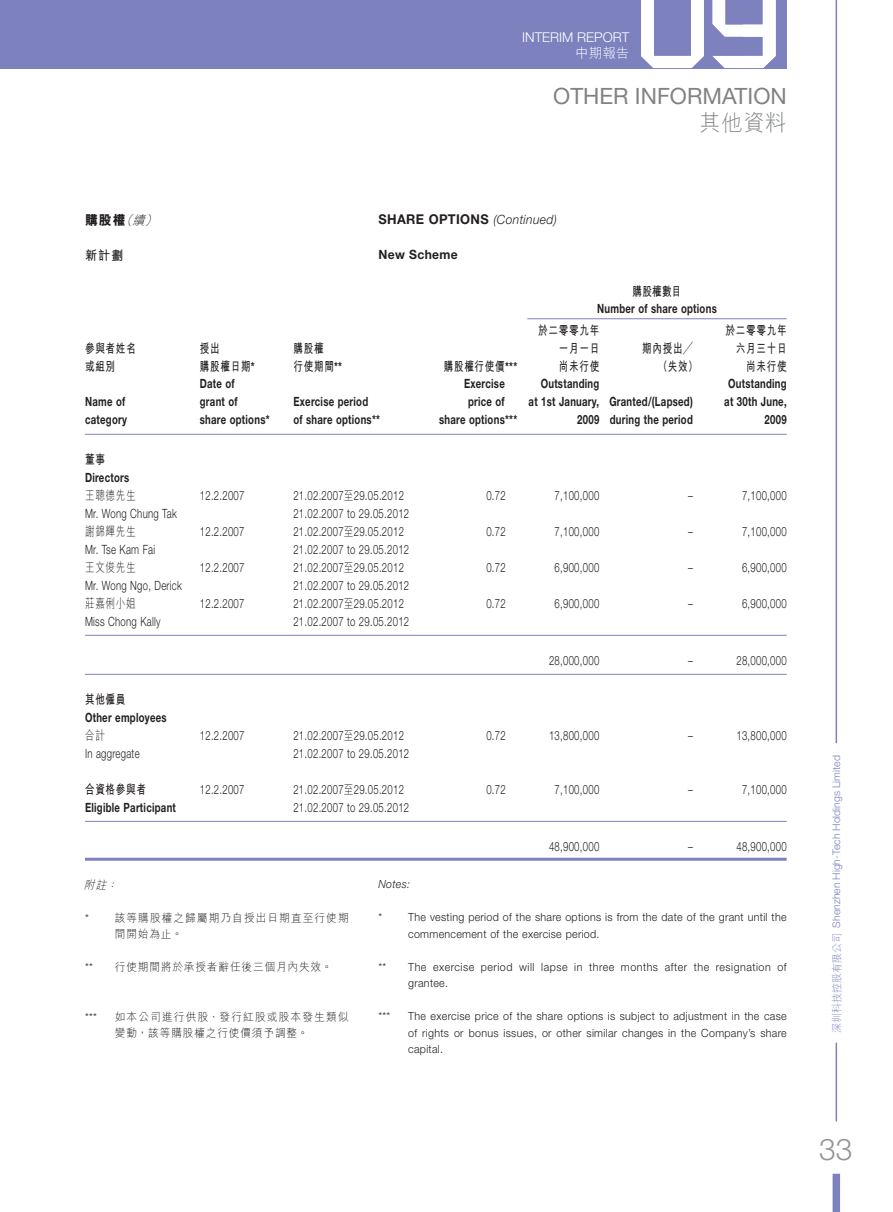
<style>
.page{position:relative;width:893px;height:1212px;background:#fff}
.page>*{position:absolute;margin:0;border:0;box-sizing:border-box;transform-origin:0 0}
.t1{font:300 30px "Helvetica Neue LT Std";color:#939598}
.t2{font:22.5px "Helvetica Neue LT Std";color:#808285}
.t3{font:22.5px "M Hei HK Light B5 pc H";color:#808285;scale:.95 1}
.t4{font:700 13.5px "Helvetica Neue LT Std";letter-spacing:.03em;color:#231f20;scale:.95 1}
.t5{font:300 13.5px "Helvetica Neue LT Std";color:#fff}
.t6{font:13.5px "M Hei HK Xbold B5 pc H";color:#231f20;scale:.95 1}
.t7{font:13.5px "M Hei HK Light B5 pc H";color:#fff}
.t8{font:300 12.75px "Helvetica Neue LT Std";letter-spacing:.03em;color:#231f20;scale:.75 1}
.t9{font:700 12.75px "Helvetica Neue LT Std";letter-spacing:.03em;color:#231f20;scale:.75 1}
.t10{font:12.75px "M Hei HK Bold B5 pc H";letter-spacing:.08em;color:#231f20;scale:.75 1}
.t11{font:12.75px "M Hei HK Light B5 pc H";letter-spacing:.08em;color:#231f20;scale:.75 1}
.t12{font:700 12.75px "Helvetica Neue LT Std";letter-spacing:.03em;color:#231f20;scale:.95 1}
.t13{font:12.75px "M Hei HK Bold B5 pc H";letter-spacing:.08em;color:#231f20;scale:.95 1}
.t14{font:300 11.25px/16.5px "Helvetica Neue LT Std";letter-spacing:.03em;color:#231f20;scale:.95 1}
.t15{font:11.25px/16.5px "M Hei HK Light B5 pc H";letter-spacing:.1em;color:#231f20;scale:.95 1}
.t16{font:11.25px "M Hei HK Light B5 pc H";letter-spacing:.08em;color:#231f20;scale:.95 1}
.t17{font:italic 300 11.25px "Helvetica Neue LT Std";letter-spacing:.03em;color:#231f20;scale:.95 1}
.t18{font:italic 11.25px "M Hei HK Light B5 pc H";color:#231f20;scale:.95 1}
.t19{font:300 10.5px "Helvetica Neue LT Std";color:#7d81be}
.s1{font-family:"M Hei HK Light B5 pc H";font-style:italic;font-size:12.75px}
.s2{font-weight:300;font-style:italic;font-size:12.75px}
.s3{font-family:"Helvetica Neue LT Std";font-weight:700}
.s4{font-family:"M Hei HK Light B5 pc H";font-weight:400}
.s5{font-family:"Helvetica Neue LT Std";font-weight:300}
</style>
<div class="page">
<div style="left:0;top:0;width:787px;height:68px;background:#7d81be"></div>
<div style="left:833px;top:1174px;width:7px;height:38px;background:#7d81be"></div>
<hr style="left:836px;top:1043px;width:1px;height:78px;background:#7d81be">
<hr style="left:836px;top:0;width:1px;height:743px;background:#7d81be">
<svg style="left:641px;top:0;width:63px;height:68px"></svg>
<svg style="left:712px;top:0;width:31px;height:68px"></svg>
<svg style="left:743px;top:0;width:33px;height:68px;fill:#fff"></svg>
<hr style="left:527px;top:318px;width:260px;height:1px;background:#7d81be">
<hr style="left:85px;top:434px;width:702px;height:1px;background:#7d81be">
<hr style="left:85px;top:635px;width:702px;height:1px;background:#7d81be">
<hr style="left:85px;top:674px;width:702px;height:1px;background:#7d81be">
<hr style="left:85px;top:821px;width:702px;height:1px;background:#7d81be">
<hr style="left:85px;top:858px;width:702px;height:3px;background:#7d81be">
<p class="t6" style="left:85px;top:215px;width:81px">購股權<span class="s1">（續）</span></p>
<p class="t13" style="left:85px;top:250px;width:42px">新計劃</p>
<p class="t5" style="left:522px;top:32px;width:109px">INTERIM REPORT</p>
<p class="t7" style="left:575px;top:48px;width:55px">中期報告</p>
<h2 class="t2" style="left:553px;top:88px;width:235px">OTHER INFORMATION</h2>
<h2 class="t3" style="left:699px;top:114px;width:93px">其他資料</h2>
<p class="t4" style="left:378px;top:214px;width:189px">SHARE OPTIONS <span class="s2">(Continued)</span></p>
<p class="t12" style="left:378px;top:250px;width:85px">New Scheme</p>
<p class="t10" style="left:632px;top:286px;width:67px">購股權數目</p>
<p class="t9" style="left:597px;top:304px;width:161px">Number of share options</p>
<p class="t10" style="left:538px;top:325px;width:83px">於二零零九年</p>
<p class="t10" style="left:726px;top:325px;width:83px">於二零零九年</p>
<p class="t10" style="left:85px;top:343px;width:69px">參與者姓名</p>
<p class="t10" style="left:200px;top:343px;width:28px">授出</p>
<p class="t10" style="left:293px;top:343px;width:42px">購股權</p>
<p class="t10" style="left:559px;top:343px;width:55px">一月一日</p>
<p class="t10" style="left:642px;top:343px;width:69px">期內授出╱</p>
<p class="t10" style="left:736px;top:343px;width:69px">六月三十日</p>
<p class="t10" style="left:85px;top:361px;width:42px">或組別</p>
<p class="t10" style="left:200px;top:361px;width:75px">購股權日期<span class="s3">*</span></p>
<p class="t10" style="left:293px;top:361px;width:67px">行使期間<span class="s3">**</span></p>
<p class="t10" style="left:444px;top:361px;width:100px">購股權行使價<span class="s3">***</span></p>
<p class="t10" style="left:559px;top:361px;width:55px">尚未行使</p>
<p class="t10" style="left:658px;top:361px;width:54px">（失效）</p>
<p class="t10" style="left:746px;top:361px;width:55px">尚未行使</p>
<p class="t9" style="left:200px;top:379px;width:48px">Date of</p>
<p class="t9" style="left:464px;top:379px;width:56px">Exercise</p>
<p class="t9" style="left:541px;top:379px;width:80px">Outstanding</p>
<p class="t9" style="left:728px;top:379px;width:80px">Outstanding</p>
<p class="t9" style="left:85px;top:397px;width:55px">Name of</p>
<p class="t9" style="left:200px;top:397px;width:52px">grant of</p>
<p class="t9" style="left:293px;top:397px;width:101px">Exercise period</p>
<p class="t9" style="left:468px;top:397px;width:51px">price of</p>
<p class="t9" style="left:529px;top:397px;width:220px">at 1st January, Granted/(Lapsed)</p>
<p class="t9" style="left:724px;top:397px;width:85px">at 30th June,</p>
<p class="t9" style="left:85px;top:415px;width:58px">category</p>
<p class="t9" style="left:200px;top:415px;width:95px">share options*</p>
<p class="t9" style="left:293px;top:415px;width:117px">of share options**</p>
<p class="t9" style="left:439px;top:415px;width:106px">share options***</p>
<p class="t9" style="left:577px;top:415px;width:156px">2009 during the period</p>
<p class="t9" style="left:765px;top:415px;width:31px">2009</p>
<p class="t10" style="left:85px;top:454px;width:28px">董事</p>
<p class="t9" style="left:85px;top:473px;width:61px">Directors</p>
<p class="t11" style="left:85px;top:490px;width:69px">王聰德先生</p>
<p class="t8" style="left:200px;top:491px;width:61px">12.2.2007</p>
<p class="t8" style="left:293px;top:491px;width:149px">21.02.2007<span class="s4">至</span>29.05.2012</p>
<p class="t8" style="left:486px;top:491px;width:27px">0.72</p>
<p class="t8" style="left:555px;top:491px;width:61px">7,100,000</p>
<p class="t8" style="left:688px;top:491px;width:8px">–</p>
<p class="t8" style="left:742px;top:491px;width:61px">7,100,000</p>
<p class="t8" style="left:85px;top:509px;width:124px">Mr. Wong Chung Tak</p>
<p class="t8" style="left:293px;top:509px;width:156px">21.02.2007 to 29.05.2012</p>
<p class="t11" style="left:85px;top:526px;width:69px">謝錦輝先生</p>
<p class="t8" style="left:200px;top:527px;width:61px">12.2.2007</p>
<p class="t8" style="left:293px;top:527px;width:149px">21.02.2007<span class="s4">至</span>29.05.2012</p>
<p class="t8" style="left:486px;top:527px;width:27px">0.72</p>
<p class="t8" style="left:555px;top:527px;width:61px">7,100,000</p>
<p class="t8" style="left:688px;top:527px;width:8px">–</p>
<p class="t8" style="left:742px;top:527px;width:61px">7,100,000</p>
<p class="t8" style="left:85px;top:545px;width:95px">Mr. Tse Kam Fai</p>
<p class="t8" style="left:293px;top:545px;width:156px">21.02.2007 to 29.05.2012</p>
<p class="t11" style="left:85px;top:562px;width:69px">王文俊先生</p>
<p class="t8" style="left:200px;top:563px;width:61px">12.2.2007</p>
<p class="t8" style="left:293px;top:563px;width:149px">21.02.2007<span class="s4">至</span>29.05.2012</p>
<p class="t8" style="left:486px;top:563px;width:27px">0.72</p>
<p class="t8" style="left:555px;top:563px;width:61px">6,900,000</p>
<p class="t8" style="left:688px;top:563px;width:8px">–</p>
<p class="t8" style="left:742px;top:563px;width:61px">6,900,000</p>
<p class="t8" style="left:85px;top:581px;width:131px">Mr. Wong Ngo, Derick</p>
<p class="t8" style="left:293px;top:581px;width:156px">21.02.2007 to 29.05.2012</p>
<p class="t11" style="left:85px;top:598px;width:69px">莊嘉俐小姐</p>
<p class="t8" style="left:200px;top:599px;width:61px">12.2.2007</p>
<p class="t8" style="left:293px;top:599px;width:149px">21.02.2007<span class="s4">至</span>29.05.2012</p>
<p class="t8" style="left:486px;top:599px;width:27px">0.72</p>
<p class="t8" style="left:555px;top:599px;width:61px">6,900,000</p>
<p class="t8" style="left:688px;top:599px;width:8px">–</p>
<p class="t8" style="left:742px;top:599px;width:61px">6,900,000</p>
<p class="t8" style="left:85px;top:617px;width:102px">Miss Chong Kally</p>
<p class="t8" style="left:293px;top:617px;width:156px">21.02.2007 to 29.05.2012</p>
<p class="t8" style="left:549px;top:656px;width:68px">28,000,000</p>
<p class="t8" style="left:688px;top:656px;width:8px">–</p>
<p class="t8" style="left:736px;top:656px;width:68px">28,000,000</p>
<p class="t10" style="left:85px;top:694px;width:55px">其他僱員</p>
<p class="t9" style="left:85px;top:713px;width:110px">Other employees</p>
<p class="t11" style="left:85px;top:730px;width:28px">合計</p>
<p class="t8" style="left:200px;top:731px;width:61px">12.2.2007</p>
<p class="t8" style="left:293px;top:731px;width:149px">21.02.2007<span class="s4">至</span>29.05.2012</p>
<p class="t8" style="left:486px;top:731px;width:27px">0.72</p>
<p class="t8" style="left:549px;top:731px;width:68px">13,800,000</p>
<p class="t8" style="left:688px;top:731px;width:8px">–</p>
<p class="t8" style="left:736px;top:731px;width:68px">13,800,000</p>
<p class="t8" style="left:85px;top:749px;width:74px">In aggregate</p>
<p class="t8" style="left:293px;top:749px;width:156px">21.02.2007 to 29.05.2012</p>
<p class="t10" style="left:85px;top:784px;width:83px">合資格參與者</p>
<p class="t8" style="left:200px;top:785px;width:61px">12.2.2007</p>
<p class="t8" style="left:293px;top:785px;width:149px">21.02.2007<span class="s4">至</span>29.05.2012</p>
<p class="t8" style="left:486px;top:785px;width:27px">0.72</p>
<p class="t8" style="left:555px;top:785px;width:61px">7,100,000</p>
<p class="t8" style="left:688px;top:785px;width:8px">–</p>
<p class="t8" style="left:742px;top:785px;width:61px">7,100,000</p>
<p class="t9" style="left:85px;top:803px;width:123px">Eligible Participant</p>
<p class="t8" style="left:293px;top:803px;width:156px">21.02.2007 to 29.05.2012</p>
<p class="t8" style="left:549px;top:842px;width:68px">48,900,000</p>
<p class="t8" style="left:688px;top:842px;width:8px">–</p>
<p class="t8" style="left:736px;top:842px;width:68px">48,900,000</p>
<p class="t17" style="left:378px;top:880px;width:35px">Notes:</p>
<p class="t14" style="left:408px;top:910px;width:400px;text-indent:-30px">* The vesting period of the share options is from the date of the grant until the commencement of the exercise period.</p>
<p class="t14" style="left:378px;top:959px;width:10px">**</p>
<p class="t14" style="left:408px;top:959px;width:400px">The exercise period will lapse in three months after the resignation of grantee.</p>
<p class="t14" style="left:378px;top:1009px;width:14px">***</p>
<p class="t14" style="left:408px;top:1009px;width:400px;text-align:justify">The exercise price of the share options is subject to adjustment in the case of rights or bonus issues, or other similar changes in the Company’s share capital.</p>
<p class="t18" style="left:84px;top:880px;width:40px">附註：</p>
<p class="t15" style="left:115px;top:911px;width:248px;text-indent:-30px"><span class="s5">*</span> 該等購股權之歸屬期乃自授出日期直至行使期間開始為止。</p>
<p class="t14" style="left:85px;top:960px;width:10px">**</p>
<p class="t16" style="left:115px;top:963px;width:230px">行使期間將於承授者辭任後三個月內失效。</p>
<p class="t14" style="left:85px;top:1010px;width:14px">***</p>
<p class="t15" style="left:115px;top:1010px;width:248px">如本公司進行供股、發行紅股或股本發生類似變動，該等購股權之行使價須予調整。</p>
<p class="t19" style="left:832px;top:1033px;width:279px;rotate:-90deg"><span class="s4">深圳科技控股有限公司</span> Shenzhen High-Tech Holdings Limited</p>
<h1 class="t1" style="left:819px;top:1138px;width:35px">33</h1>
</div>
